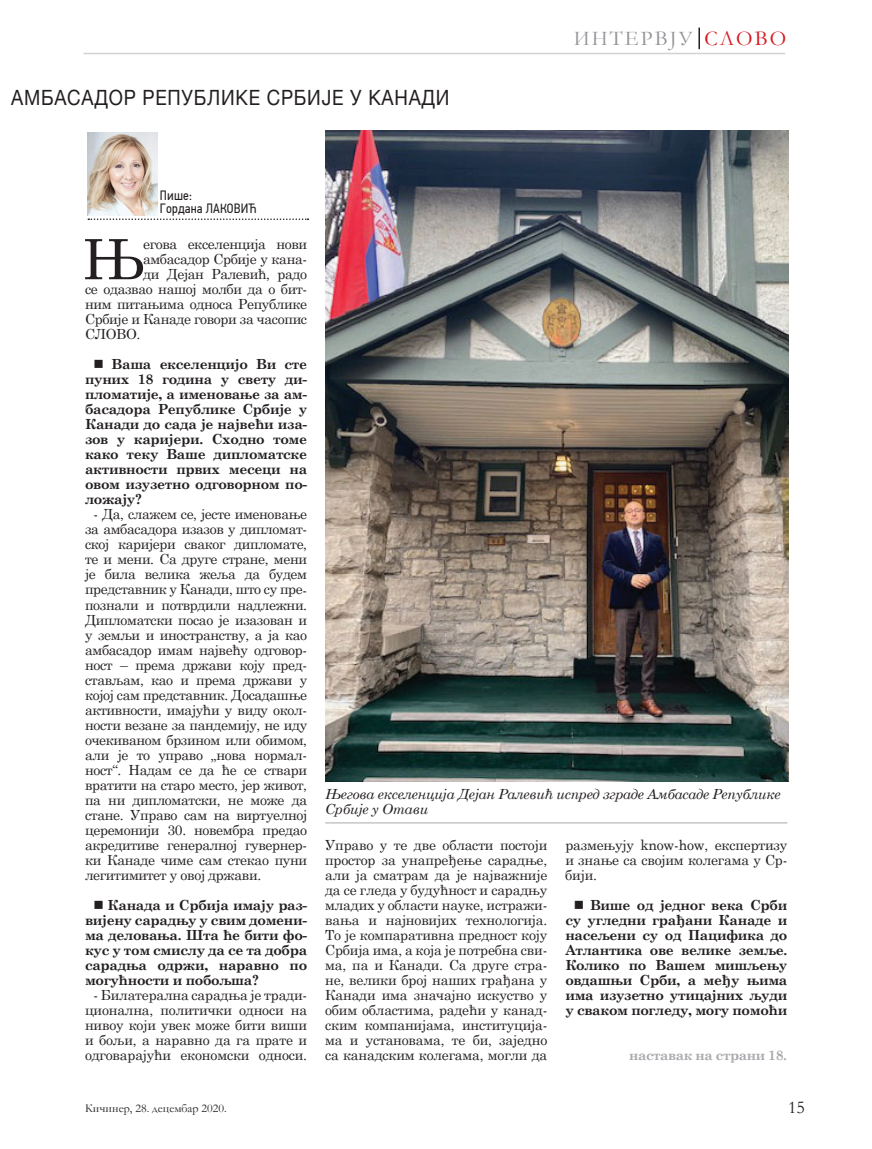
<style>
.page{position:relative;width:872px;height:1149px;background:#fff}
.page>*{position:absolute;margin:0;border:0;box-sizing:border-box;transform-origin:0 0}
.t1{font:55.5px "Century Schoolbook";color:#231f20}
.t2{font:21px "Helvetica Neue";letter-spacing:.04em;color:#231f20;scale:.89 1}
.t3{font:21px "Garamond";letter-spacing:.1em;color:#939598}
.t4{font:18px "Garamond";color:#231f20}
.t5{font:13.95px/15px "Century Schoolbook";letter-spacing:-.025em;color:#231f20;text-align:justify}
.t6{font:700 13.95px/15px "Century Schoolbook";letter-spacing:-.025em;color:#231f20;text-align:justify}
.t7{font:italic 13.95px/15px "Century Schoolbook";letter-spacing:-.02em;color:#231f20}
.t8{font:700 13.65px "Century Schoolbook";letter-spacing:-.03em;color:#a8a9ad}
.t9{font:13.5px/12.6px "PF Din Text Cond Pro";letter-spacing:.01em;color:#231f20}
.t10{font:12px "Garamond";color:#231f20}
.s1{color:#d7171f}
</style>
<div class="page">
<hr style="left:698px;top:28px;width:2px;height:21px;background:#231f20">
<hr style="left:83px;top:53px;width:702px;height:1px;background:#d1d2d4">
<img style="left:87px;top:133px;width:70px;height:82px">
<svg style="left:88px;top:218px;width:220px;height:2px"></svg>
<img style="left:325px;top:130px;width:463px;height:651px">
<hr style="left:325px;top:822px;width:462px;height:1px;background:#a8a9ad">
<h2 class="t2" style="left:11px;top:82px;width:494px">АМБАСАДОР РЕПУБЛИКЕ СРБИЈЕ У КАНАДИ</h2>
<p class="t9" style="left:160px;top:189px;width:98px">Пише:<br>Гордана ЛАКОВИЋ</p>
<h2 class="t3" style="left:573px;top:25px;width:214px">ИНТЕРВЈУ <span class="s1">СЛОВО</span></h2>
<h1 class="t1" style="left:82px;top:212px;width:63px">Њ</h1>
<p class="t5" style="left:143px;top:235px;width:166px">егова екселенција нови</p>
<p class="t5" style="left:143px;top:250px;width:166px">амбасадор Србије у кана-</p>
<p class="t5" style="left:143px;top:265px;width:166px">ди Дејан Ралевић, радо</p>
<p class="t5" style="left:85px;top:280px;width:224px">се одазвао нашој молби да о бит-</p>
<p class="t5" style="left:85px;top:295px;width:224px">ним питањима односа Републике</p>
<p class="t5" style="left:85px;top:310px;width:224px">Србије и Канаде говори за часопис</p>
<p class="t5" style="left:85px;top:325px;width:57px">СЛОВО.</p>
<p class="t6" style="left:85px;top:356px;width:224px;text-indent:9px">■ Ваша екселенцијо Ви сте пуних 18 година у свету ди&shy;пломатије, а именовање за ам&shy;басадора Републике Србије у Канади до сада је највећи иза&shy;зов у каријери. Сходно томе како теку Ваше дипломатске активности првих месеци на овом изузетно одговорном по&shy;ложају?</p>
<p class="t5" style="left:85px;top:505px;width:224px;text-indent:9px">- Да, слажем се, јесте именовање за амбасадора изазов у дипломат&shy;ској каријери сваког дипломате, те и мени. Са друге стране, мени је била велика жеља да будем представник у Канади, што су пре&shy;познали и потврдили надлежни.<br>Дипломатски посао је изазован и у земљи и иностранству, а ја као амбасадор имам највећу одговор&shy;ност – према држави коју пред&shy;стављам, као и према држави у којој сам представник. Досадашње активности, имајући у виду окол&shy;ности везане за пандемију, не иду очекиваном брзином или обимом, али је то управо „нова нормал&shy;ност“. Надам се да ће се ствари вратити на старо место, јер живот, па ни дипломатски, не може да стане. Управо сам на виртуелној церемонији 30. новембра предао акредитиве генералној гувернер&shy;ки Канаде чиме сам стекао пуни легитимитет у овој држави.</p>
<p class="t6" style="left:85px;top:896px;width:224px;text-indent:9px">■ Канада и Србија имају раз&shy;вијену сарадњу у свим домени&shy;ма деловања. Шта ће бити фо&shy;кус у том смислу да се та добра сарадња одржи, наравно по могућности и побољша?</p>
<p class="t5" style="left:85px;top:985px;width:224px;text-indent:9px">- Билатерална сарадња је тради&shy;ционална, политички односи на нивоу који увек може бити виши и бољи, а наравно да га прате и одговарајући економски односи.</p>
<p class="t10" style="left:85px;top:1099px;width:143px">Кичинер, 28. децембар 2020.</p>
<p class="t7" style="left:325px;top:785px;width:457px">Његова екселенција Дејан Ралевић испред зграде Амбасаде Републике<br>Србије у Отави</p>
<p class="t5" style="left:325px;top:835px;width:224px">Управо у те две области постоји простор за унапређење сарадње, али ја сматрам да је најважније да се гледа у будућност и сарадњу младих у области науке, истражи&shy;вања и најновијих технологија.<br>То је компаративна предност коју Србија има, а која је потребна сви&shy;ма, па и Канади. Са друге стра&shy;не, велики број наших грађана у Канади има значајно искуство у обим областима, радећи у канад&shy;ским компанијама, институција&shy;ма и установама, те би, заједно са канадским колегама, могли да</p>
<p class="t5" style="left:565px;top:835px;width:224px">размењују know-how, експертизу и знање са својим колегама у Ср&shy;бији.</p>
<p class="t6" style="left:565px;top:896px;width:224px;text-indent:8px">■ Више од једног века Срби су угледни грађани Канаде и насељени су од Пацифика до Атлантика ове велике земље.<br>Колико по Вашем мишљењу овдашњи Срби, а међу њима има изузетно утицајних људи у сваком погледу, могу помоћи</p>
<p class="t8" style="left:629px;top:1043px;width:159px">наставак на страни 18.</p>
<p class="t4" style="left:788px;top:1094px;width:18px">15</p>
</div>
